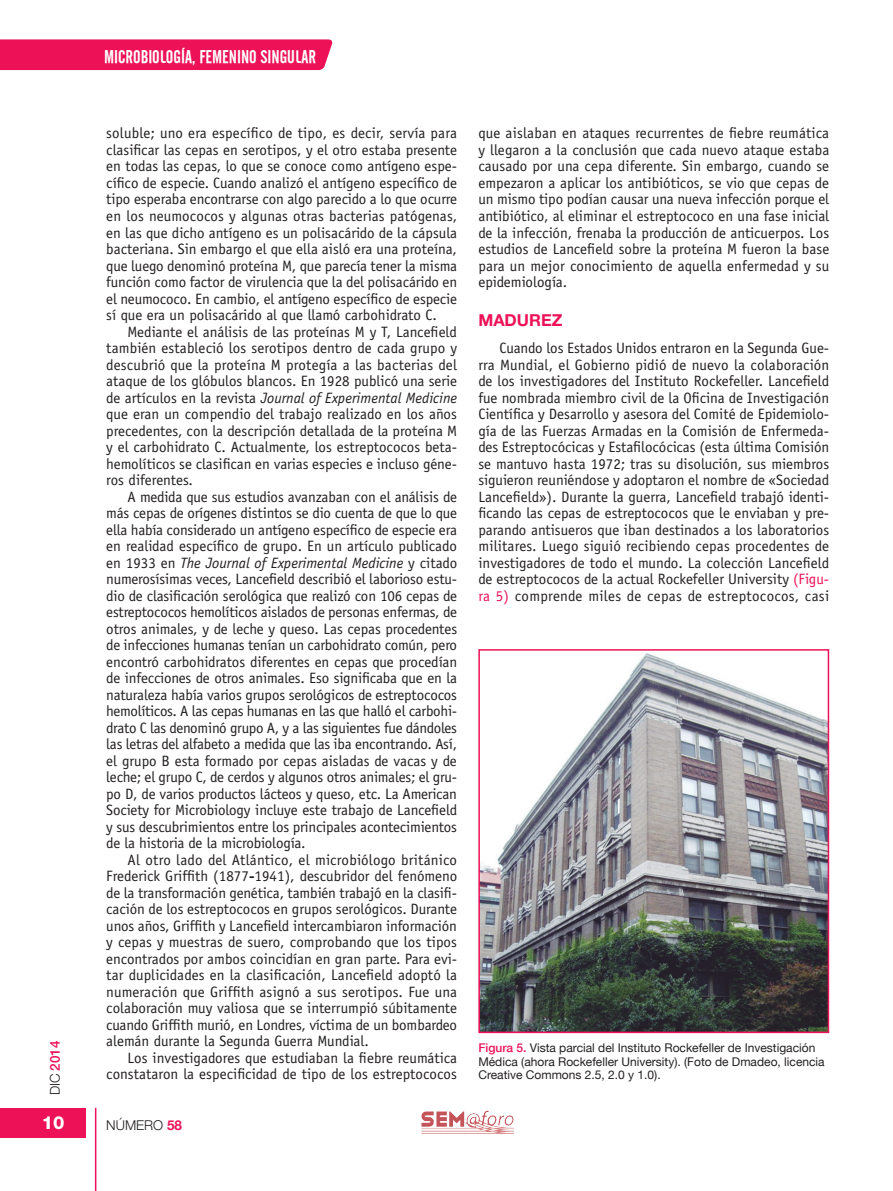
<style>
.page{position:relative;width:893px;height:1191px;background:#fff}
.page>*{position:absolute;margin:0;border:0;box-sizing:border-box;transform-origin:0 0}
.t1{font:18px "Cafeta";color:#fff}
.t2{font:800 18px "Helvetica Neue LT Std";color:#fff}
.t3{font:700 16.5px "Helvetica Neue LT Std";color:#ed1157}
.t4{font:15px/16.5px "Officina Sans Std";color:#231f20;text-align:justify}
.t5{font:300 13.5px "Helvetica Neue";color:#231f20}
.t6{font:500 13.5px "Helvetica Neue";color:#ed1157}
.t7{font:12px/13.5px "Helvetica Neue";color:#231f20}
.s1{font-style:italic}
.s2{font-weight:700}
.s3{font-weight:300;color:#231f20}
.s4{font-weight:700;color:#ed1157}
.s5{color:#ed1157}
.s6{font-weight:500;color:#ed1157}
</style>
<div class="page">
<div style="left:0;top:1108px;width:85px;height:29px;background:#ed1157"></div>
<img style="left:465px;top:1111px;width:21px;height:12px">
<hr style="left:95px;top:1107px;width:1px;height:84px;background:#ed1157">
<div style="left:0;top:39px;width:333px;height:31px;background:#ed1157"></div>
<img style="left:481px;top:653px;width:345px;height:377px">
<div style="left:478px;top:649px;width:351px;height:384px;border:2px solid #ed1157"></div>
<p class="t1" style="left:104px;top:47px;width:213px">MICROBIOLOGÍA, FEMENINO SINGULAR</p>
<p class="t4" style="left:106px;top:125px;width:352px">soluble; uno era específico de tipo, es decir, servía para clasificar las cepas en serotipos, y el otro estaba presente en todas las cepas, lo que se conoce como antígeno espe&shy;cífico de especie. Cuando analizó el antígeno específico de tipo esperaba encontrarse con algo parecido a lo que ocurre en los neumococos y algunas otras bacterias patógenas, en las que dicho antígeno es un polisacárido de la cápsula bacteriana. Sin embargo el que ella aisló era una proteína, que luego denominó proteína M, que parecía tener la misma función como factor de virulencia que la del polisacárido en el neumococo. En cambio, el antígeno específico de especie sí que era un polisacárido al que llamó carbohidrato C.</p>
<p class="t4" style="left:106px;top:323px;width:352px;text-indent:21px">Mediante el análisis de las proteínas M y T, Lancefield también estableció los serotipos dentro de cada grupo y descubrió que la proteína M protegía a las bacterias del ataque de los glóbulos blancos. En 1928 publicó una serie de artículos en la revista <span class="s1">Journal of Experimental Medicine </span>que eran un compendio del trabajo realizado en los años precedentes, con la descripción detallada de la proteína M y el carbohidrato C. Actualmente, los estreptococos beta&shy;hemolíticos se clasifican en varias especies e incluso géne&shy;ros diferentes.</p>
<p class="t4" style="left:106px;top:488px;width:353px;text-indent:21px">A medida que sus estudios avanzaban con el análisis de más cepas de orígenes distintos se dio cuenta de que lo que ella había considerado un antígeno específico de especie era en realidad específico de grupo. En un artículo publicado en 1933 en <span class="s1">The Journal of Experimental Medicine</span> y citado numerosísimas veces, Lancefield describió el laborioso estu&shy;dio de clasificación serológica que realizó con 106 cepas de estreptococos hemolíticos aislados de personas enfermas, de otros animales, y de leche y queso. Las cepas procedentes de infecciones humanas tenían un carbohidrato común, pero encontró carbohidratos diferentes en cepas que procedían de infecciones de otros animales. Eso significaba que en la naturaleza había varios grupos serológicos de estreptococos hemolíticos. A las cepas humanas en las que halló el carbohi&shy;drato C las denominó grupo A, y a las siguientes fue dándoles las letras del alfabeto a medida que las iba encontrando. Así, el grupo B esta formado por cepas aisladas de vacas y de leche; el grupo C, de cerdos y algunos otros animales; el gru&shy;po D, de varios productos lácteos y queso, etc. La American Society for Microbiology incluye este trabajo de Lancefield y sus descubrimientos entre los principales acontecimientos de la historia de la microbiología.</p>
<p class="t4" style="left:106px;top:851px;width:352px;text-indent:21px">Al otro lado del Atlántico, el microbiólogo británico Frederick Griffith (1877<span class="s2">-</span>1941), descubridor del fenómeno de la transformación genética, también trabajó en la clasifi&shy;cación de los estreptococos en grupos serológicos. Durante unos años, Griffith y Lancefield intercambiaron información y cepas y muestras de suero, comprobando que los tipos encontrados por ambos coincidían en gran parte. Para evi&shy;tar duplicidades en la clasificación, Lancefield adoptó la numeración que Griffith asignó a sus serotipos. Fue una colaboración muy valiosa que se interrumpió súbitamente cuando Griffith murió, en Londres, víctima de un bombardeo alemán durante la Segunda Guerra Mundial.</p>
<p class="t4" style="left:106px;top:1049px;width:352px;text-align:right">Los investigadores que estudiaban la fiebre reumática constataron la especificidad de tipo de los estreptococos</p>
<p class="t6" style="left:47px;top:1094px;width:56px;rotate:-90deg"><span class="s3">DIC</span> 2014</p>
<p class="t2" style="left:42px;top:1112px;width:24px">10</p>
<p class="t5" style="left:106px;top:1116px;width:77px">NÚMERO <span class="s4">58</span></p>
<p class="t4" style="left:478px;top:125px;width:352px">que aislaban en ataques recurrentes de fiebre reumática y llegaron a la conclusión que cada nuevo ataque estaba causado por una cepa diferente. Sin embargo, cuando se empezaron a aplicar los antibióticos, se vio que cepas de un mismo tipo podían causar una nueva infección porque el antibiótico, al eliminar el estreptococo en una fase inicial de la infección, frenaba la producción de anticuerpos. Los estudios de Lancefield sobre la proteína M fueron la base para un mejor conocimiento de aquella enfermedad y su epidemiología.</p>
<p class="t3" style="left:478px;top:310px;width:86px">MADUREZ</p>
<p class="t4" style="left:478px;top:340px;width:353px;text-indent:21px">Cuando los Estados Unidos entraron en la Segunda Gue&shy;rra Mundial, el Gobierno pidió de nuevo la colaboración de los investigadores del Instituto Rockefeller. Lancefield fue nombrada miembro civil de la Oficina de Investigación Científica y Desarrollo y asesora del Comité de Epidemiolo&shy;gía de las Fuerzas Armadas en la Comisión de Enfermeda&shy;des Estreptocócicas y Estafilocócicas (esta última Comisión se mantuvo hasta 1972; tras su disolución, sus miembros siguieron reuniéndose y adoptaron el nombre de «Sociedad Lancefield»). Durante la guerra, Lancefield trabajó identi&shy;ficando las cepas de estreptococos que le enviaban y pre&shy;parando antisueros que iban destinados a los laboratorios militares. Luego siguió recibiendo cepas procedentes de investigadores de todo el mundo. La colección Lancefield de estreptococos de la actual Rockefeller University <span class="s5">(Figu&shy;ra 5)</span> comprende miles de cepas de estreptococos, casi</p>
<p class="t7" style="left:478px;top:1041px;width:348px"><span class="s6">Figura 5.</span> Vista parcial del Instituto Rockefeller de Investigación<br>Médica (ahora Rockefeller University). (Foto de Dmadeo, licencia<br>Creative Commons 2.5, 2.0 y 1.0).</p>
</div>
